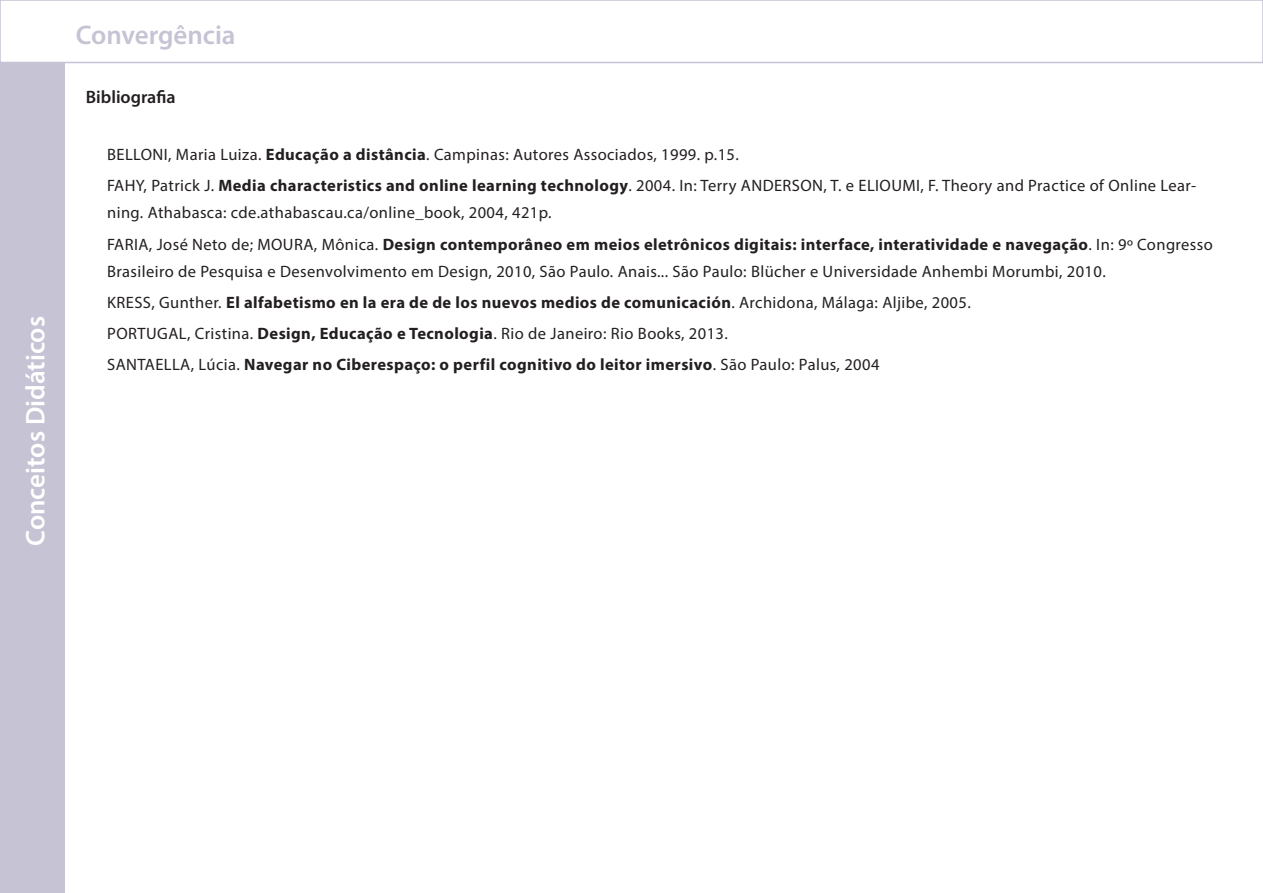
<style>
.page{position:relative;width:1263px;height:893px;background:#fff}
.page>*{position:absolute;margin:0;border:0;box-sizing:border-box;transform-origin:0 0}
.t1{font:600 27px "Myriad Pro";color:#fff}
.t2{font:600 27px "Myriad Pro";color:#c5c3d4}
.t3{font:600 18px "Myriad Pro";color:#231f20}
.t4{font:16.5px/27px "Myriad Pro";letter-spacing:.025em;color:#231f20}
.t5{font:700 16.5px "Myriad Pro";letter-spacing:.025em;color:#231f20}
.s1{font-weight:700}
.s2{font-weight:400}
</style>
<div class="page">
<div style="left:0;top:54px;width:65px;height:839px;background:#c5c3d4"></div>
<div style="left:0;top:0;width:1263px;height:63px;background:#fff"></div>
<div style="left:0;top:0;width:1263px;height:63px;border:2px solid #c5c3d4"></div>
<p class="t1" style="left:18px;top:546px;width:231px;rotate:-90deg">Conceitos Didáticos</p>
<p class="t2" style="left:76px;top:18px;width:161px">Convergência</p>
<p class="t3" style="left:86px;top:85px;width:91px">Bibliografia</p>
<p class="t4" style="left:107px;top:141px;width:633px">BELLONI, Maria Luiza. <span class="s1">Educação a distância</span>. Campinas: Autores Associados, 1999. p.15.</p>
<p class="t4" style="left:107px;top:172px;width:1091px">FAHY, Patrick J. <span class="s1">Media characteristics and online learning technology</span>. 2004. In: Terry ANDERSON, T. e ELIOUMI, F. Theory and Practice of Online Lear&shy;ning. Athabasca: cde.athabascau.ca/online_book, 2004, 421p.</p>
<p class="t4" style="left:107px;top:230px;width:1107px">FARIA, José Neto de; MOURA, Mônica. <span class="s1">Design contemporâneo em meios eletrônicos digitais: interface, interatividade e navegação</span>. In: 9º Congresso<br>Brasileiro de Pesquisa e Desenvolvimento em Design, 2010, São Paulo. Anais... São Paulo: Blücher e Universidade Anhembi Morumbi, 2010.</p>
<p class="t5" style="left:107px;top:291px;width:865px"><span class="s2">KRESS, Gunther.</span> El alfabetismo en la era de de los nuevos medios de comunicación<span class="s2">. Archidona, Málaga: Aljibe, 2005.</span></p>
<p class="t4" style="left:107px;top:320px;width:622px">PORTUGAL, Cristina. <span class="s1">Design, Educação e Tecnologia</span>. Rio de Janeiro: Rio Books, 2013.</p>
<p class="t5" style="left:107px;top:354px;width:774px"><span class="s2">SANTAELLA, Lúcia.</span> Navegar no Ciberespaço: o perfil cognitivo do leitor imersivo<span class="s2">. São Paulo: Palus, 2004</span></p>
</div>
